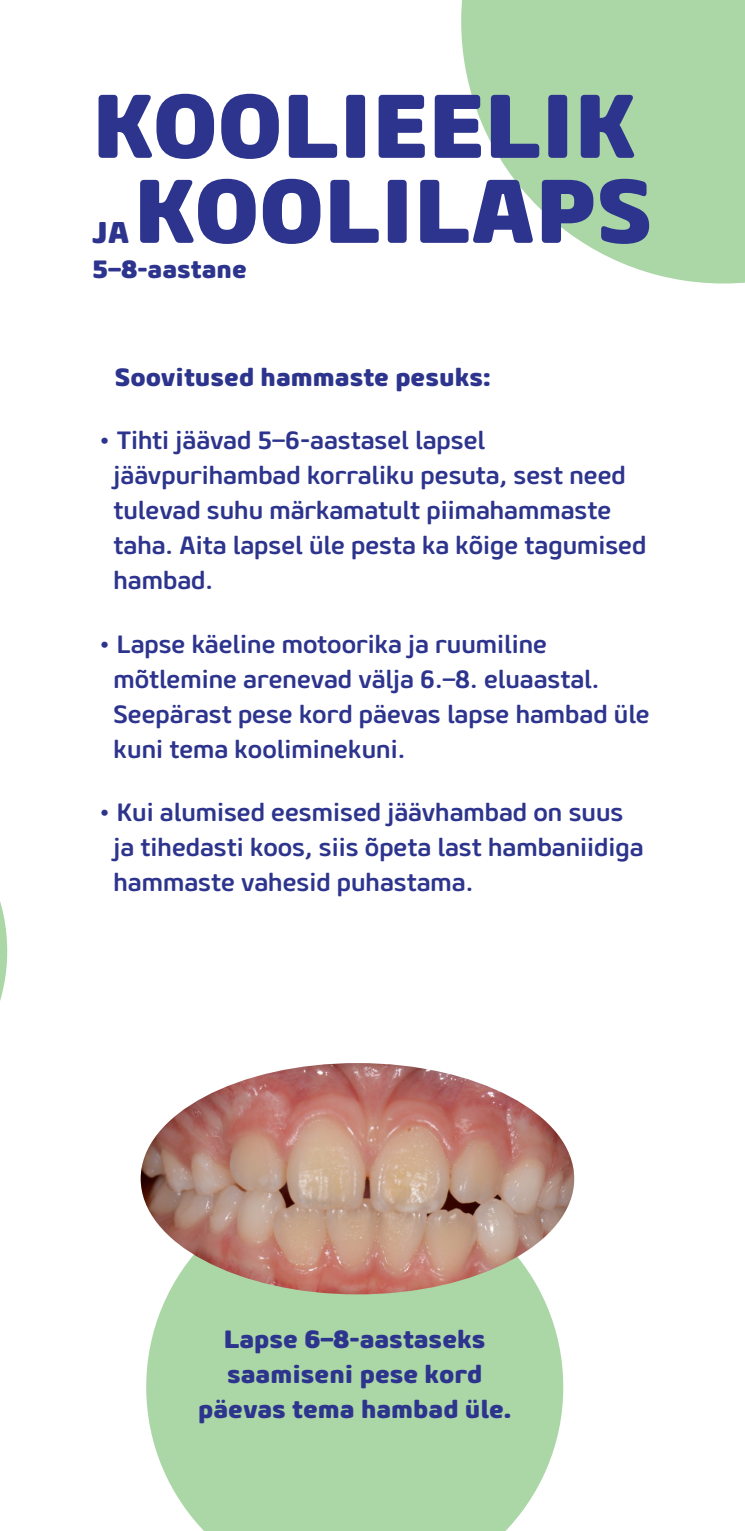
<style>
.page{position:relative;width:745px;height:1531px;background:#fff}
.page>*{position:absolute;margin:0;border:0;box-sizing:border-box;transform-origin:0 0}
.t1{font:900 90px "Geon Soft";color:#2d348d}
.t2{font:900 30px "Geon Soft";color:#2d348d}
.t3{font:700 25px/35px "Geon Soft";color:#2d348d}
.t4{font:900 25px/35px "Geon Soft";color:#2d348d;text-align:center}
</style>
<div class="page">
<div style="left:146px;top:1294px;width:417px;height:237px;background:#abd7a7"></div>
<svg style="left:461px;top:0;width:283px;height:283px;fill:#abd7a7"></svg>
<svg style="left:0;top:901px;width:7px;height:100px"></svg>
<img style="left:140px;top:1063px;width:434px;height:231px">
<h1 class="t1" style="left:92px;top:67px;width:546px">KOOLIEELIK</h1>
<h1 class="t1" style="left:134px;top:152px;width:520px">KOOLILAPS</h1>
<p class="t4" style="left:92px;top:251px;width:156px">5–8-aastane</p>
<p class="t2" style="left:92px;top:213px;width:39px">JA</p>
<p class="t4" style="left:115px;top:359px;width:377px">Soovitused hammaste pesuks:</p>
<p class="t3" style="left:113px;top:422px;width:534px;text-indent:-14px">• Tihti jäävad 5–6-aastasel lapsel jäävpurihambad korraliku pesuta, sest need tulevad suhu märkamatult piimahammaste taha. Aita lapsel üle pesta ka kõige tagumised hambad.</p>
<p class="t3" style="left:113px;top:626px;width:537px;text-indent:-14px">• Lapse käeline motoorika ja ruumiline mõtlemine arenevad välja 6.–8. eluaastal.<br>Seepärast pese kord päevas lapse hambad üle kuni tema kooliminekuni.</p>
<p class="t3" style="left:113px;top:794px;width:531px;text-indent:-14px">• Kui alumised eesmised jäävhambad on suus ja tihedasti koos, siis õpeta last hambaniidiga hammaste vahesid puhastama.</p>
<p class="t4" style="left:198px;top:1321px;width:314px">Lapse 6–8-aastaseks saamiseni pese kord päevas tema hambad üle.</p>
</div>
